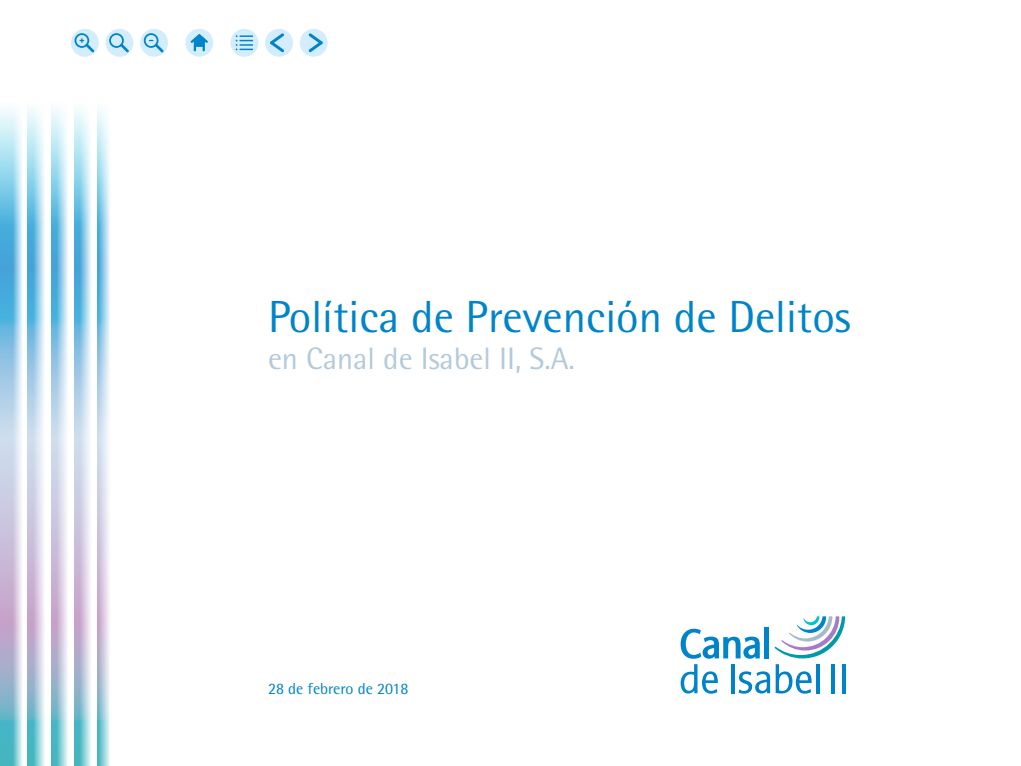
<style>
.page{position:relative;width:1021px;height:766px;background:#fff}
.page>*{position:absolute;margin:0;border:0;box-sizing:border-box;transform-origin:0 0}
.t1{font:45px "Rotis Semi Sans Std";color:#0084c9}
.t2{font:31px "Rotis Semi Sans Std";color:#b3c9dc}
.t3{font:16px "Rotis Semi Sans Std";color:#0084c9}
</style>
<div class="page">
<div style="left:71px;top:29px;width:28px;height:28px;background:#d4edfc;border-radius:50%"></div>
<svg style="left:74px;top:33px;width:20px;height:19px"></svg>
<div style="left:105px;top:29px;width:28px;height:28px;background:#d4edfc;border-radius:50%"></div>
<svg style="left:109px;top:33px;width:20px;height:19px"></svg>
<div style="left:140px;top:29px;width:28px;height:28px;background:#d4edfc;border-radius:50%"></div>
<svg style="left:144px;top:33px;width:20px;height:19px"></svg>
<div style="left:185px;top:29px;width:28px;height:28px;background:#d4edfc;border-radius:50%"></div>
<svg style="left:190px;top:34px;width:18px;height:17px"></svg>
<div style="left:230px;top:29px;width:28px;height:28px;background:#d4edfc;border-radius:50%"></div>
<svg style="left:236px;top:35px;width:17px;height:15px"></svg>
<div style="left:300px;top:29px;width:27px;height:28px;background:#d4edfc;border-radius:50%"></div>
<svg style="left:308px;top:33px;width:15px;height:19px"></svg>
<div style="left:265px;top:29px;width:28px;height:28px;background:#d4edfc;border-radius:50%"></div>
<svg style="left:270px;top:33px;width:14px;height:19px"></svg>
<svg style="left:774px;top:616px;width:71px;height:42px"></svg>
<svg style="left:680px;top:628px;width:79px;height:30px"></svg>
<div style="left:764px;top:627px;width:5px;height:31px;background:#0084c9"></div>
<svg style="left:680px;top:664px;width:37px;height:29px"></svg>
<hr style="left:731px;top:664px;width:3px;height:29px;background:#0081c9">
<svg style="left:738px;top:664px;width:73px;height:29px"></svg>
<hr style="left:816px;top:664px;width:3px;height:29px;background:#0081c9">
<hr style="left:831px;top:664px;width:4px;height:29px;background:#0084c9">
<svg style="left:842px;top:664px;width:3px;height:29px"></svg>
<svg style="left:0;top:235px;width:110px;height:530px;background:#9dbedb"></svg>
<svg style="left:12px;top:235px;width:15px;height:530px"></svg>
<svg style="left:33px;top:235px;width:17px;height:530px"></svg>
<svg style="left:56px;top:235px;width:17px;height:530px"></svg>
<svg style="left:79px;top:235px;width:18px;height:529px"></svg>
<svg style="left:98px;top:235px;width:12px;height:529px;background:#c5d8e9"></svg>
<svg style="left:0;top:108px;width:110px;height:127px"></svg>
<p class="t1" style="left:268px;top:290px;width:584px">Política de Prevención de Delitos</p>
<p class="t2" style="left:268px;top:340px;width:308px">en Canal de Isabel II, S.A.</p>
<p class="t3" style="left:268px;top:679px;width:142px">28 de febrero de 2018</p>
</div>
